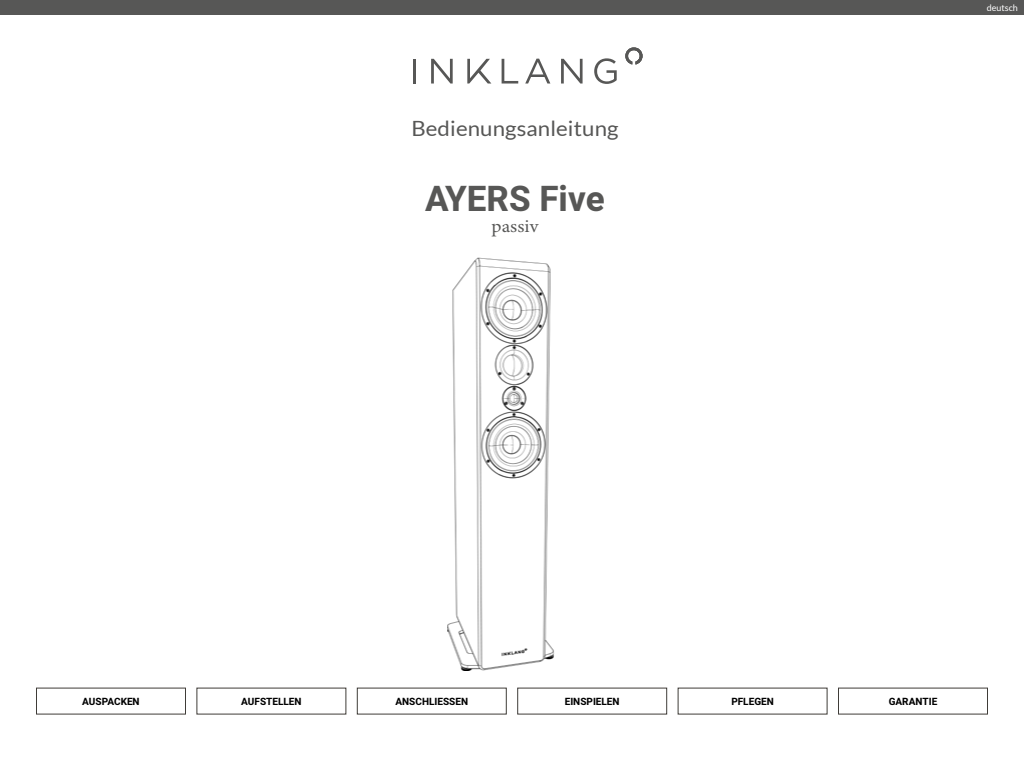
<style>
.page{position:relative;width:1024px;height:768px;background:#fff}
.page>*{position:absolute;margin:0;border:0;box-sizing:border-box;transform-origin:0 0}
.t1{font:700 35px "Heebo";color:#575756}
.t2{font:21px "Lato";letter-spacing:.005em;color:#575756;scale:1.06 1}
.t3{font:18px "Minion Variable Concept";color:#575756;scale:1.06 1}
.t4{font:700 10px "Heebo";color:#000}
.t5{font:9px "Lato";color:#fff}
</style>
<div class="page">
<img style="left:448px;top:257px;width:106px;height:414px">
<hr style="left:413px;top:59px;width:3px;height:25px;background:#575756">
<svg style="left:431px;top:59px;width:22px;height:25px"></svg>
<svg style="left:502px;top:59px;width:16px;height:25px"></svg>
<svg style="left:525px;top:59px;width:25px;height:25px"></svg>
<svg style="left:594px;top:58px;width:23px;height:26px"></svg>
<svg style="left:467px;top:59px;width:24px;height:25px"></svg>
<svg style="left:561px;top:59px;width:22px;height:25px"></svg>
<svg style="left:625px;top:47px;width:18px;height:17px"></svg>
<div style="left:0;top:0;width:1024px;height:15px;background:#575756"></div>
<h2 class="t2" style="left:411px;top:116px;width:197px">Bedienungsanleitung</h2>
<h1 class="t1" style="left:425px;top:174px;width:181px">AYERS Five</h1>
<h3 class="t3" style="left:492px;top:213px;width:46px">passiv</h3>
<p class="t5" style="left:987px;top:3px;width:33px">deutsch</p>
<p class="t4" style="left:82px;top:694px;width:59px">AUSPACKEN</p>
<p class="t4" style="left:241px;top:694px;width:62px">AUFSTELLEN</p>
<p class="t4" style="left:395px;top:694px;width:74px">ANSCHLIESSEN</p>
<p class="t4" style="left:565px;top:694px;width:56px">EINSPIELEN</p>
<p class="t4" style="left:731px;top:694px;width:44px">PFLEGEN</p>
<p class="t4" style="left:889px;top:694px;width:50px">GARANTIE</p>
</div>
